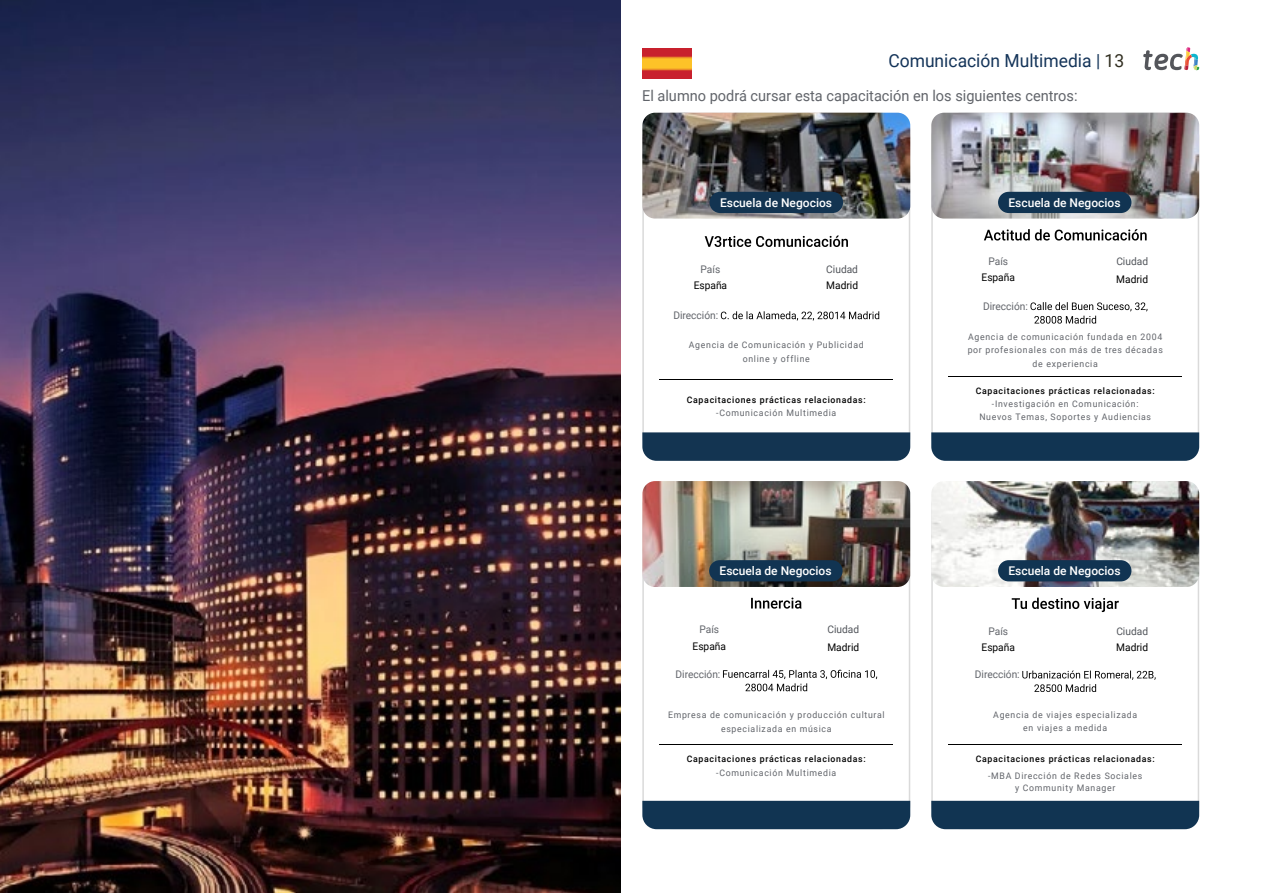
<style>
.page{position:relative;width:1263px;height:893px;background:#fff}
.page>*{position:absolute;margin:0;border:0;box-sizing:border-box;transform-origin:0 0}
.t1{font:18px "Roboto";color:#143459}
.t2{font:15px "Roboto";color:#61646a}
.t3{font:500 12px "Roboto";color:#fff}
.t4{font:10.5px "Roboto";color:#61646a}
.t5{font:10.5px "Roboto";color:#000}
.t6{font:10.5px "Roboto";color:#52555b}
.t7{font:9px/13.5px "Roboto";letter-spacing:.08em;color:#61646a;text-align:center}
.t8{font:500 9px "Roboto";letter-spacing:.08em;color:#000}
.s1{color:#312e20}
</style>
<div class="page">
<svg style="left:1143px;top:47px;width:56px;height:24px"></svg>
<img style="left:0;top:0;width:621px;height:893px">
<img style="left:642px;top:49px;width:49px;height:30px">
<svg style="left:642px;top:112px;width:269px;height:337px"></svg>
<img style="left:642px;top:113px;width:268px;height:106px">
<div style="left:709px;top:192px;width:134px;height:21px;background:#133451;border-radius:11px"></div>
<svg style="left:642px;top:432px;width:268px;height:29px;background:#1a3a56"></svg>
<hr style="left:659px;top:379px;width:234px;height:1px;background:#000">
<svg style="left:705px;top:236px;width:143px;height:11px"></svg>
<svg style="left:721px;top:311px;width:158px;height:10px"></svg>
<svg style="left:931px;top:112px;width:269px;height:337px"></svg>
<img style="left:931px;top:113px;width:268px;height:106px">
<div style="left:998px;top:192px;width:133px;height:21px;background:#113452;border-radius:11px"></div>
<svg style="left:931px;top:432px;width:268px;height:29px;background:#183a57"></svg>
<hr style="left:948px;top:376px;width:234px;height:1px;background:#000">
<svg style="left:984px;top:229px;width:163px;height:12px"></svg>
<svg style="left:1030px;top:302px;width:117px;height:22px"></svg>
<svg style="left:642px;top:491px;width:269px;height:339px"></svg>
<img style="left:642px;top:481px;width:268px;height:106px">
<div style="left:709px;top:560px;width:133px;height:21px;background:#113452;border-radius:11px"></div>
<div style="left:642px;top:801px;width:268px;height:28px;background:#113452"></div>
<hr style="left:659px;top:745px;width:234px;height:1px;background:#000">
<svg style="left:751px;top:598px;width:50px;height:11px"></svg>
<svg style="left:723px;top:670px;width:154px;height:21px"></svg>
<svg style="left:931px;top:492px;width:269px;height:338px"></svg>
<img style="left:931px;top:481px;width:268px;height:106px">
<div style="left:998px;top:560px;width:133px;height:21px;background:#113452;border-radius:11px"></div>
<div style="left:931px;top:801px;width:268px;height:28px;background:#113452"></div>
<hr style="left:948px;top:745px;width:234px;height:1px;background:#000">
<svg style="left:1012px;top:598px;width:107px;height:14px"></svg>
<svg style="left:1022px;top:670px;width:134px;height:22px"></svg>
<h1 class="t1" style="left:888px;top:48px;width:237px">Comunicación Multimedia | <span class="s1">13</span></h1>
<h2 class="t2" style="left:642px;top:86px;width:437px">El alumno podrá cursar esta capacitación en los siguientes centros:</h2>
<h3 class="t3" style="left:720px;top:194px;width:114px">Escuela de Negocios</h3>
<p class="t4" style="left:701px;top:261px;width:21px">País</p>
<p class="t5" style="left:694px;top:278px;width:35px">España</p>
<p class="t6" style="left:826px;top:261px;width:33px">Ciudad</p>
<p class="t5" style="left:826px;top:278px;width:33px">Madrid</p>
<p class="t4" style="left:673px;top:308px;width:46px">Dirección:</p>
<p class="t7" style="left:689px;top:338px;width:176px">Agencia de Comunicación y Publicidad online y offline</p>
<p class="t8" style="left:687px;top:393px;width:180px">Capacitaciones prácticas relacionadas:</p>
<p class="t7" style="left:716px;top:406px;width:122px">-Comunicación Multimedia</p>
<h3 class="t3" style="left:720px;top:563px;width:114px">Escuela de Negocios</h3>
<p class="t4" style="left:699px;top:622px;width:21px">País</p>
<p class="t5" style="left:693px;top:639px;width:35px">España</p>
<p class="t6" style="left:827px;top:622px;width:33px">Ciudad</p>
<p class="t5" style="left:827px;top:640px;width:33px">Madrid</p>
<p class="t4" style="left:675px;top:667px;width:46px">Dirección:</p>
<p class="t7" style="left:668px;top:708px;width:218px">Empresa de comunicación y producción cultural especializada en música</p>
<p class="t8" style="left:687px;top:753px;width:180px">Capacitaciones prácticas relacionadas:</p>
<p class="t7" style="left:716px;top:765px;width:122px">-Comunicación Multimedia</p>
<h3 class="t3" style="left:1008px;top:194px;width:114px">Escuela de Negocios</h3>
<p class="t4" style="left:988px;top:254px;width:21px">País</p>
<p class="t5" style="left:981px;top:270px;width:35px">España</p>
<p class="t6" style="left:1116px;top:254px;width:33px">Ciudad</p>
<p class="t5" style="left:1116px;top:272px;width:33px">Madrid</p>
<p class="t4" style="left:983px;top:299px;width:46px">Dirección:</p>
<p class="t7" style="left:968px;top:329px;width:197px">Agencia de comunicación fundada en 2004 por profesionales con más de tres décadas de experiencia</p>
<p class="t8" style="left:976px;top:384px;width:180px">Capacitaciones prácticas relacionadas:</p>
<p class="t7" style="left:979px;top:397px;width:173px">-Investigación en Comunicación:<br>Nuevos Temas, Soportes y Audiencias</p>
<h3 class="t3" style="left:1008px;top:563px;width:114px">Escuela de Negocios</h3>
<p class="t4" style="left:988px;top:624px;width:21px">País</p>
<p class="t5" style="left:981px;top:640px;width:35px">España</p>
<p class="t6" style="left:1116px;top:624px;width:33px">Ciudad</p>
<p class="t5" style="left:1116px;top:640px;width:33px">Madrid</p>
<p class="t4" style="left:975px;top:667px;width:46px">Dirección:</p>
<p class="t7" style="left:993px;top:707px;width:145px">Agencia de viajes especializada en viajes a medida</p>
<p class="t8" style="left:976px;top:753px;width:180px">Capacitaciones prácticas relacionadas:</p>
<p class="t7" style="left:988px;top:769px;width:156px;line-height:12px">-MBA Dirección de Redes Sociales y Community Manager</p>
</div>
